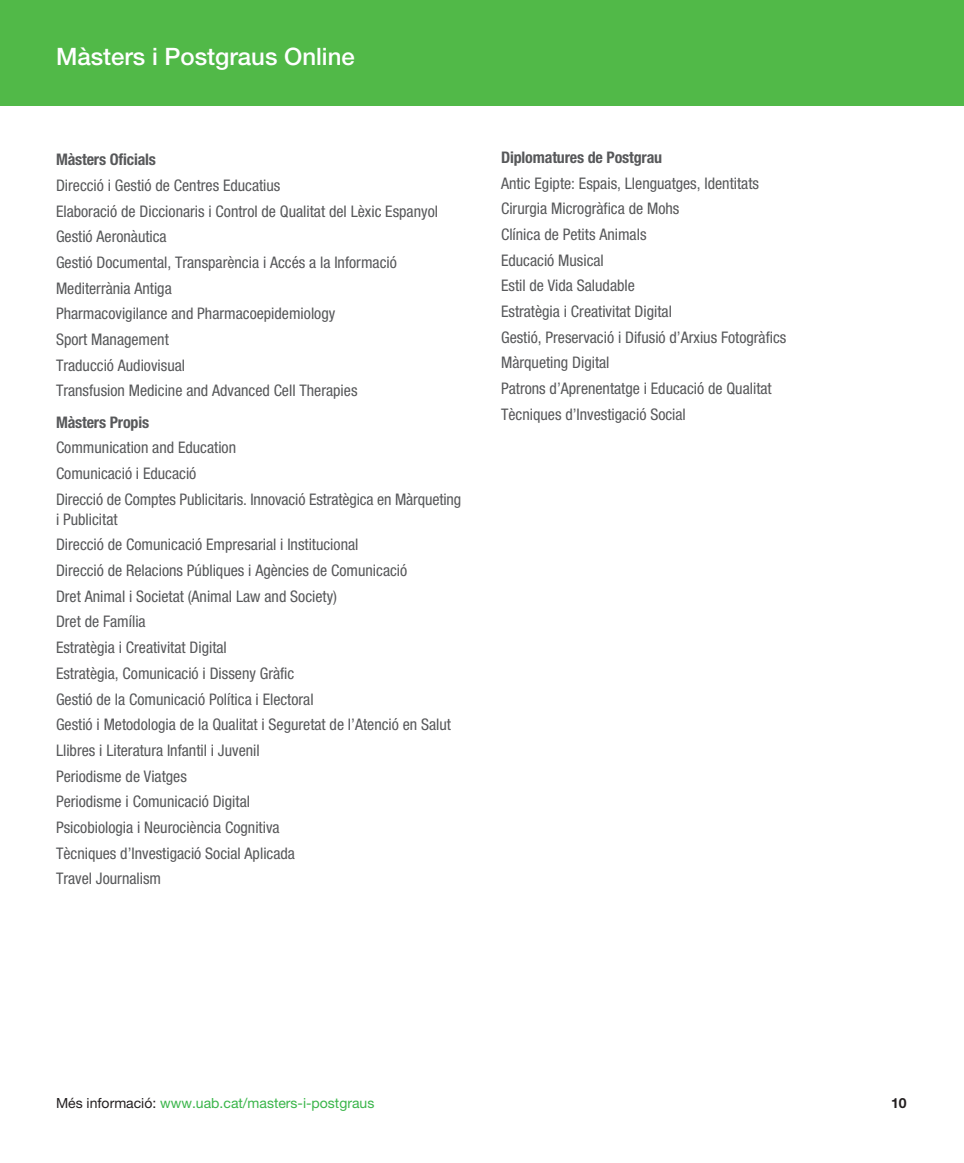
<style>
.page{position:relative;width:964px;height:1163px;background:#fff}
.page>*{position:absolute;margin:0;border:0;box-sizing:border-box;transform-origin:0 0}
.t1{font:500 24px "Helvetica Neue";color:#fff}
.t2{font:condensed 16px/25.6px "Helvetica Neue LT Std";color:#57585a}
.t3{font:700 condensed 16px "Helvetica Neue";letter-spacing:-.01em;color:#57585a}
.t4{font:14px "Helvetica Neue";color:#3ab54a}
.t5{font:700 14px "Helvetica Neue";color:#231f20}
.s1{color:#231f20}
</style>
<div class="page">
<div style="left:0;top:0;width:964px;height:105px;background:#51b948"></div>
<h1 class="t1" style="left:56px;top:48px;width:300px">Màsters i Postgraus Online</h1>
<p class="t3" style="left:56px;top:154px;width:102px">Màsters Oficials</p>
<p class="t2" style="left:56px;top:174px;width:384px">Direcció i Gestió de Centres Educatius<br>Elaboració de Diccionaris i Control de Qualitat del Lèxic Espanyol Gestió Aeronàutica<br>Gestió Documental, Transparència i Accés a la Informació Mediterrània Antiga<br>Pharmacovigilance and Pharmacoepidemiology<br>Sport Management<br>Traducció Audiovisual<br>Transfusion Medicine and Advanced Cell Therapies</p>
<p class="t3" style="left:56px;top:416px;width:95px">Màsters Propis</p>
<p class="t2" style="left:56px;top:436px;width:407px">Communication and Education<br>Comunicació i Educació<br>Direcció de Comptes Publicitaris. Innovació Estratègica en Màrqueting</p>
<p class="t2" style="left:56px;top:507px;width:397px">i Publicitat<br>Direcció de Comunicació Empresarial i Institucional<br>Direcció de Relacions Públiques i Agències de Comunicació<br>Dret Animal i Societat (Animal Law and Society)<br>Dret de Família<br>Estratègia i Creativitat Digital<br>Estratègia, Comunicació i Disseny Gràfic<br>Gestió de la Comunicació Política i Electoral<br>Gestió i Metodologia de la Qualitat i Seguretat de l’Atenció en Salut Llibres i Literatura Infantil i Juvenil<br>Periodisme de Viatges<br>Periodisme i Comunicació Digital<br>Psicobiologia i Neurociència Cognitiva<br>Tècniques d’Investigació Social Aplicada<br>Travel Journalism</p>
<p class="t3" style="left:501px;top:151px;width:163px">Diplomatures de Postgrau</p>
<p class="t2" style="left:501px;top:171px;width:287px">Antic Egipte: Espais, Llenguatges, Identitats Cirurgia Microgràfica de Mohs<br>Clínica de Petits Animals<br>Educació Musical<br>Estil de Vida Saludable<br>Estratègia i Creativitat Digital<br>Gestió, Preservació i Difusió d’Arxius Fotogràfics Màrqueting Digital<br>Patrons d’Aprenentatge i Educació de Qualitat Tècniques d’Investigació Social</p>
<p class="t4" style="left:56px;top:1098px;width:320px"><span class="s1">Més informació:</span> www.uab.cat/masters-i-postgraus</p>
<p class="t5" style="left:891px;top:1098px;width:17px">10</p>
</div>
